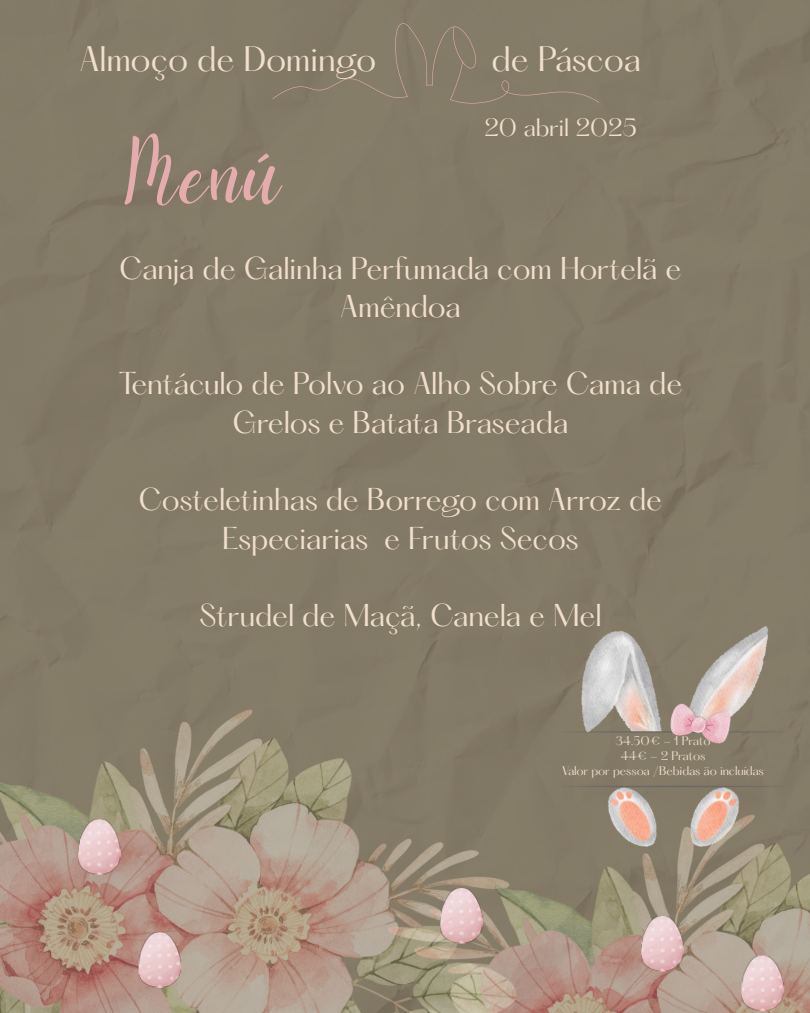
<style>
.page{position:relative;width:810px;height:1013px;background:#fff}
.page>*{position:absolute;margin:0;border:0;box-sizing:border-box;transform-origin:0 0}
.t1{font:92.2px "Daydream";color:#e4acad}
.t2{font:31px "Hatton";letter-spacing:-.015em;color:#f1dfca}
.t3{font:27.6px/38.6px "Hatton";letter-spacing:-.015em;color:#f1dfca;text-align:center}
.t4{font:22px "Hatton";letter-spacing:-.02em;color:#f1dfca}
.t5{font:11px/15px "Hatton";letter-spacing:-.015em;color:#f1dfca;text-align:center}
</style>
<div class="page">
<div style="left:0;top:0;width:810px;height:814px;background:#847b67"></div>
<img style="left:0;top:709px;width:516px;height:303px">
<div style="left:272px;top:23px;width:327px;height:80px;background:#857c68"></div>
<img style="left:561px;top:626px;width:227px;height:188px">
<img style="left:307px;top:814px;width:503px;height:198px">
<img style="left:741px;top:955px;width:44px;height:56px">
<img style="left:641px;top:915px;width:44px;height:57px">
<img style="left:440px;top:887px;width:44px;height:57px">
<img style="left:138px;top:932px;width:44px;height:56px">
<img style="left:78px;top:819px;width:44px;height:56px">
<p class="t2" style="left:79px;top:42px;width:299px">Almoço de Domingo</p>
<p class="t2" style="left:491px;top:42px;width:151px">de Páscoa</p>
<h1 class="t1" style="left:124px;top:119px;width:158px">Menú</h1>
<p class="t4" style="left:484px;top:115px;width:154px">20 abril 2025</p>
<p class="t3" style="left:119px;top:250px;width:564px">Canja de Galinha Perfumada com Hortelã e<br>Amêndoa</p>
<p class="t3" style="left:118px;top:365px;width:566px">Tentáculo de Polvo ao Alho Sobre Cama de<br>Grelos e Batata Braseada</p>
<p class="t3" style="left:139px;top:481px;width:525px">Costeletinhas de Borrego com Arroz de<br>Especiarias e Frutos Secos</p>
<p class="t3" style="left:199px;top:597px;width:404px">Strudel de Maçã, Canela e Mel</p>
<p class="t5" style="left:562px;top:734px;width:203px">34.50€ - 1 Prato<br>44€ - 2 Pratos<br>Valor por pessoa /Bebidas ão incluídas</p>
</div>
